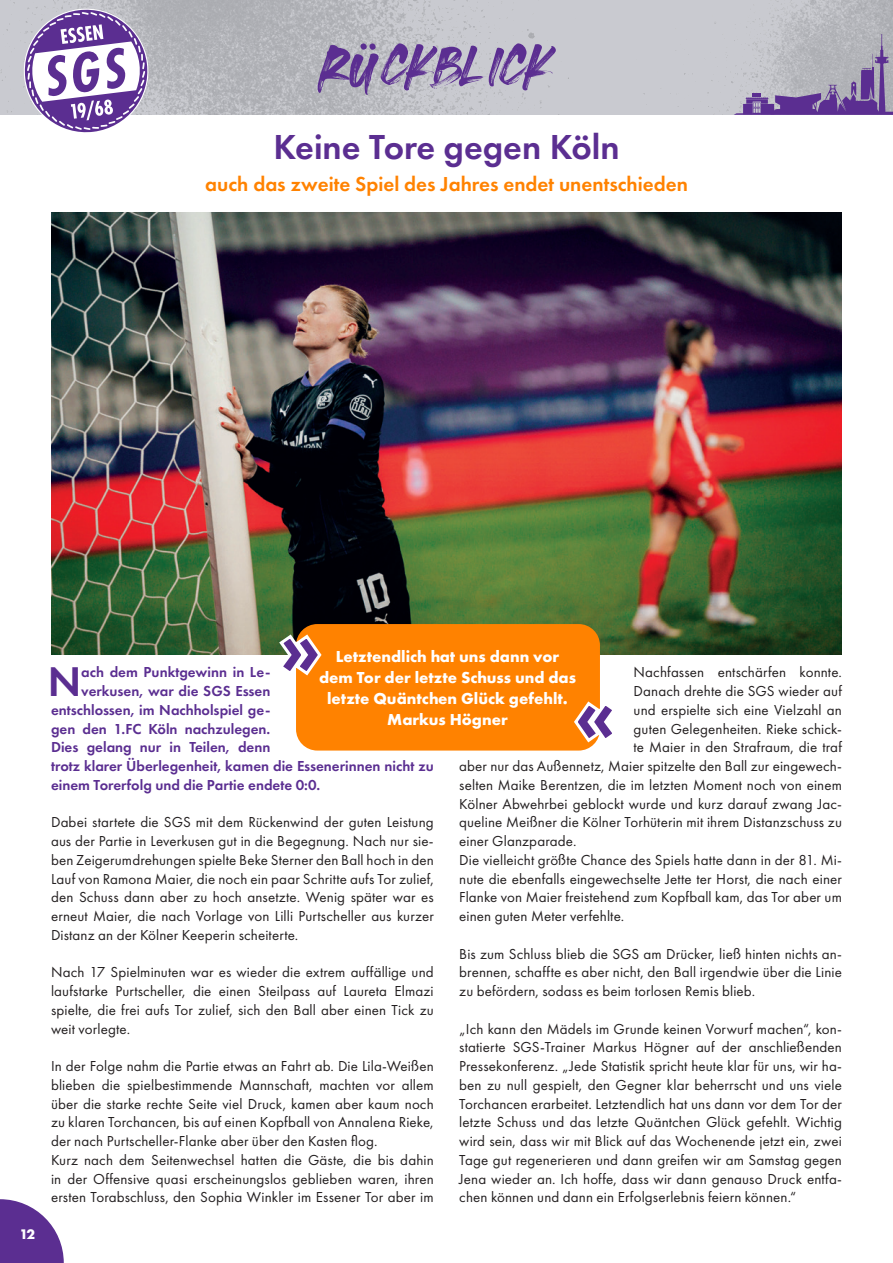
<style>
.page{position:relative;width:893px;height:1263px;background:#fff}
.page>*{position:absolute;margin:0;border:0;box-sizing:border-box;transform-origin:0 0}
.t1{font:82.5px "Heaters";color:#5b2e91}
.t2{font:600 43.05px "Futura PT";color:#5b2e91}
.t3{font:600 36px "Futura PT";color:#5b2e91}
.t4{font:600 21px "Futura PT";color:#ff8200}
.t5{font:700 16.5px/21px "Futura PT";color:#fff;text-align:center}
.t6{font:15px/18.8px "Futura PT";letter-spacing:.01em;color:#231f20;text-align:justify}
.t7{font:600 15px "Futura PT";color:#5b2e91}
.t8{font:700 14.4px "Futura PT";color:#fff}
</style>
<div class="page">
<img style="left:0;top:0;width:893px;height:115px">
<svg style="left:21px;top:6px;width:131px;height:127px"></svg>
<svg style="left:0;top:1199px;width:64px;height:64px"></svg>
<svg style="left:734px;top:34px;width:159px;height:81px;background:#a399b5"></svg>
<img style="left:51px;top:213px;width:791px;height:442px">
<div style="left:296px;top:624px;width:304px;height:126px;background:#ff8200;border-radius:21px"></div>
<svg style="left:277px;top:632px;width:45px;height:44px"></svg>
<svg style="left:574px;top:701px;width:38px;height:43px"></svg>
<h1 class="t1" style="left:320px;top:32px;width:235px">Rückblick</h1>
<h3 class="t3" style="left:273px;top:124px;width:348px">Keine Tore gegen Köln</h3>
<h3 class="t4" style="left:205px;top:170px;width:484px">auch das zweite Spiel des Jahres endet unentschieden</h3>
<p class="t8" style="left:20px;top:1225px;width:17px">12</p>
<p class="t5" style="left:319px;top:646px;width:259px">Letztendlich hat uns dann vor dem Tor der letzte Schuss und das letzte Quäntchen Glück gefehlt.<br>Markus Högner</p>
<p class="t6" style="left:634px;top:663px;width:210px">Nachfassen entschärfen konnte.</p>
<p class="t6" style="left:634px;top:682px;width:210px">Danach drehte die SGS wieder auf</p>
<p class="t6" style="left:634px;top:700px;width:210px">und erspielte sich eine Vielzahl an</p>
<p class="t6" style="left:634px;top:719px;width:210px">guten Gelegenheiten. Rieke schick-</p>
<p class="t6" style="left:634px;top:738px;width:210px">te Maier in den Strafraum, die traf</p>
<p class="t6" style="left:459px;top:757px;width:384px">aber nur das Außennetz, Maier spitzelte den Ball zur eingewech-</p>
<p class="t6" style="left:459px;top:775px;width:384px">selten Maike Berentzen, die im letzten Moment noch von einem</p>
<p class="t6" style="left:459px;top:794px;width:384px">Kölner Abwehrbei geblockt wurde und kurz darauf zwang Jac-</p>
<p class="t6" style="left:459px;top:813px;width:384px">queline Meißner die Kölner Torhüterin mit ihrem Distanzschuss zu</p>
<p class="t6" style="left:459px;top:832px;width:119px">einer Glanzparade.</p>
<p class="t6" style="left:459px;top:850px;width:384px">Die vielleicht größte Chance des Spiels hatte dann in der 81. Mi-</p>
<p class="t6" style="left:459px;top:869px;width:384px">nute die ebenfalls eingewechselte Jette ter Horst, die nach einer</p>
<p class="t6" style="left:459px;top:888px;width:384px">Flanke von Maier freistehend zum Kopfball kam, das Tor aber um</p>
<p class="t6" style="left:459px;top:907px;width:167px">einen guten Meter verfehlte.</p>
<p class="t6" style="left:459px;top:944px;width:384px">Bis zum Schluss blieb die SGS am Drücker, ließ hinten nichts an&shy;brennen, schaffte es aber nicht, den Ball irgendwie über die Linie zu befördern, sodass es beim torlosen Remis blieb.</p>
<p class="t6" style="left:459px;top:1019px;width:384px">„Ich kann den Mädels im Grunde keinen Vorwurf machen“, kon&shy;statierte SGS-Trainer Markus Högner auf der anschließenden Pressekonferenz. „Jede Statistik spricht heute klar für uns, wir ha&shy;ben zu null gespielt, den Gegner klar beherrscht und uns viele Torchancen erarbeitet. Letztendlich hat uns dann vor dem Tor der letzte Schuss und das letzte Quäntchen Glück gefehlt. Wichtig wird sein, dass wir mit Blick auf das Wochenende jetzt ein, zwei Tage gut regenerieren und dann greifen wir am Samstag gegen Jena wieder an. Ich hoffe, dass wir dann genauso Druck entfa&shy;chen können und dann ein Erfolgserlebnis feiern können.“</p>
<h2 class="t2" style="left:48px;top:655px;width:35px">N</h2>
<p class="t7" style="left:81px;top:663px;width:191px">ach dem Punktgewinn in Le-</p>
<p class="t7" style="left:81px;top:682px;width:191px">verkusen, war die SGS Essen</p>
<p class="t7" style="left:51px;top:700px;width:221px">entschlossen, im Nachholspiel ge-</p>
<p class="t7" style="left:51px;top:719px;width:221px">gen den 1.FC Köln nachzulegen.</p>
<p class="t7" style="left:51px;top:738px;width:221px">Dies gelang nur in Teilen, denn</p>
<p class="t7" style="left:51px;top:757px;width:384px">trotz klarer Überlegenheit, kamen die Essenerinnen nicht zu</p>
<p class="t7" style="left:51px;top:775px;width:271px">einem Torerfolg und die Partie endete 0:0.</p>
<p class="t6" style="left:51px;top:813px;width:384px">Dabei startete die SGS mit dem Rückenwind der guten Leistung aus der Partie in Leverkusen gut in die Begegnung. Nach nur sie&shy;ben Zeigerumdrehungen spielte Beke Sterner den Ball hoch in den Lauf von Ramona Maier, die noch ein paar Schritte aufs Tor zulief, den Schuss dann aber zu hoch ansetzte. Wenig später war es erneut Maier, die nach Vorlage von Lilli Purtscheller aus kurzer Distanz an der Kölner Keeperin scheiterte.</p>
<p class="t6" style="left:51px;top:963px;width:384px">Nach 17 Spielminuten war es wieder die extrem auffällige und laufstarke Purtscheller, die einen Steilpass auf Laureta Elmazi spielte, die frei aufs Tor zulief, sich den Ball aber einen Tick zu weit vorlegte.</p>
<p class="t6" style="left:51px;top:1057px;width:384px;text-align:left">In der Folge nahm die Partie etwas an Fahrt ab. Die Lila-Weißen blieben die spielbestimmende Mannschaft, machten vor allem über die starke rechte Seite viel Druck, kamen aber kaum noch zu klaren Torchancen, bis auf einen Kopfball von Annalena Rieke, der nach Purtscheller-Flanke aber über den Kasten flog.<br>Kurz nach dem Seitenwechsel hatten die Gäste, die bis dahin in der Offensive quasi erscheinungslos geblieben waren, ihren ersten Torabschluss, den Sophia Winkler im Essener Tor aber im</p>
</div>
